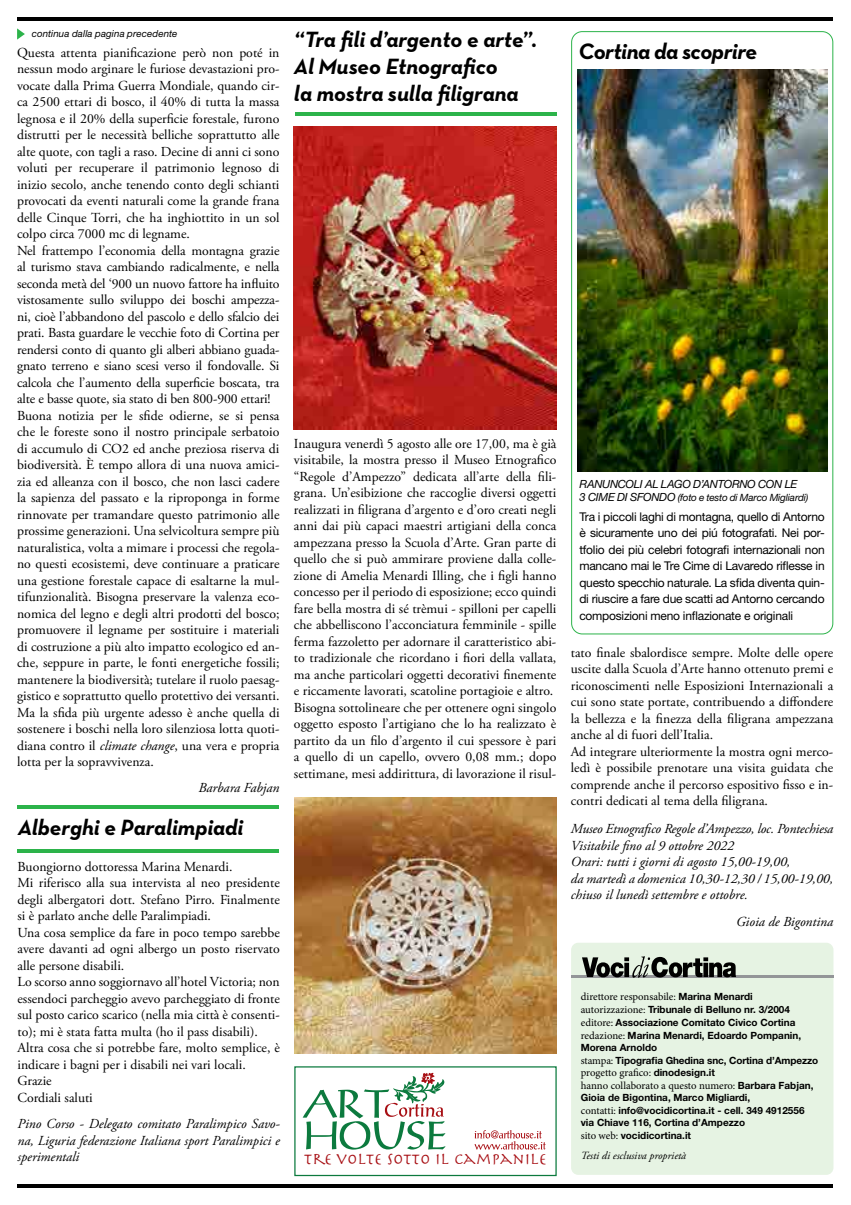
<style>
.page{position:relative;width:851px;height:1205px;background:#fff}
.page>*{position:absolute;margin:0;border:0;box-sizing:border-box;transform-origin:0 0}
.t1{font:italic 700 22.75px "Neutra Text";letter-spacing:-.02em;color:#000}
.t2{font:italic 700 22.5px/27px "Neutra Text";color:#000}
.t3{font:16.5px "Herculanum";color:#a70e13}
.t4{font:13.75px/16.5px "Adobe Garamond Pro";color:#000}
.t5{font:italic 13.75px/16.5px "Adobe Garamond Pro";color:#000;text-align:justify}
.t6{font:12px/16.5px "Helvetica Neue LT Std";letter-spacing:-.02em;color:#000;text-align:justify}
.t7{font:italic 11.25px "Helvetica Neue LT Std";letter-spacing:-.025em;color:#000}
.t8{font:italic 11px "Adobe Garamond Pro";color:#000}
.t9{font:10.75px/12.9px "Minion Pro";letter-spacing:-.005em;color:#000}
.t10{font:700 10px/12.6px "Helvetica Neue LT Std";color:#000}
.t11{font:italic 10px "Helvetica Neue LT Std";letter-spacing:-.02em;color:#000}
.t12{font:italic 9.75px "Helvetica Neue LT Std";letter-spacing:.01em;color:#000}
.s1{font-style:italic}
.s2{font-size:11.25px}
.s3{font-family:"Helvetica Neue LT Std";font-weight:700;font-size:10px}
.s4{font-family:"Minion Pro";font-weight:400;font-size:10.75px}
</style>
<div class="page">
<div style="left:571px;top:31px;width:262px;height:603px;border:1px solid #2cb34a;border-radius:11px"></div>
<hr style="left:18px;top:18px;width:815px;height:3px;background:#000">
<hr style="left:18px;top:1184px;width:815px;height:3px;background:#000">
<div style="left:294px;top:1066px;width:262px;height:110px;border:1px solid #0c7a3e"></div>
<svg style="left:474px;top:1130px;width:71px;height:19px"></svg>
<svg style="left:302px;top:1072px;width:143px;height:77px"></svg>
<hr style="left:17px;top:849px;width:261px;height:4px;background:#2cb34a">
<div style="left:571px;top:943px;width:262px;height:232px;background:#e6f3e3;border-radius:7px"></div>
<hr style="left:571px;top:975px;width:262px;height:3px;background:#939598">
<svg style="left:582px;top:956px;width:154px;height:21px"></svg>
<svg style="left:17px;top:28px;width:8px;height:12px"></svg>
<img style="left:577px;top:70px;width:250px;height:401px">
<hr style="left:17px;top:805px;width:261px;height:4px;background:#2cb34a">
<hr style="left:295px;top:112px;width:261px;height:4px;background:#2cb34a">
<img style="left:293px;top:127px;width:263px;height:302px">
<img style="left:294px;top:798px;width:262px;height:255px">
<p class="t12" style="left:32px;top:28px;width:147px">continua dalla pagina precedente</p>
<p class="t4" style="left:17px;top:45px;width:264px">Questa attenta pianificazione però non poté in nessun modo arginare le furiose devastazioni pro&shy;vocate dalla Prima Guerra Mondiale, quando cir&shy;ca 2500 ettari di bosco, il 40% di tutta la massa legnosa e il 20% della superficie forestale, furono distrutti per le necessità belliche soprattutto alle alte quote, con tagli a raso. Decine di anni ci sono voluti per recuperare il patrimonio legnoso di inizio secolo, anche tenendo conto degli schianti provocati da eventi naturali come la grande frana delle Cinque Torri, che ha inghiottito in un sol colpo circa 7000 mc di legname.<br>Nel frattempo l’economia della montagna grazie al turismo stava cambiando radicalmente, e nella seconda metà del ‘900 un nuovo fattore ha influito vistosamente sullo sviluppo dei boschi ampezza&shy;ni, cioè l’abbandono del pascolo e dello sfalcio dei prati. Basta guardare le vecchie foto di Cortina per rendersi conto di quanto gli alberi abbiano guada&shy;gnato terreno e siano scesi verso il fondovalle. Si calcola che l’aumento della superficie boscata, tra alte e basse quote, sia stato di ben 800-900 ettari!<br>Buona notizia per le sfide odierne, se si pensa che le foreste sono il nostro principale serbatoio di accumulo di CO2 ed anche preziosa riserva di biodiversità. È tempo allora di una nuova amici&shy;zia ed alleanza con il bosco, che non lasci cadere la sapienza del passato e la riproponga in forme rinnovate per tramandare questo patrimonio alle prossime generazioni. Una selvicoltura sempre più naturalistica, volta a mimare i processi che regola&shy;no questi ecosistemi, deve continuare a praticare una gestione forestale capace di esaltarne la mul&shy;tifunzionalità. Bisogna preservare la valenza eco&shy;nomica del legno e degli altri prodotti del bosco; promuovere il legname per sostituire i materiali di costruzione a più alto impatto ecologico ed an&shy;che, seppure in parte, le fonti energetiche fossili; mantenere la biodiversità; tutelare il ruolo paesag&shy;gistico e soprattutto quello protettivo dei versanti.<br>Ma la sfida più urgente adesso è anche quella di sostenere i boschi nella loro silenziosa lotta quoti&shy;diana contro il <span class="s1">climate change</span>, una vera e propria lotta per la sopravvivenza.</p>
<p class="t5" style="left:198px;top:779px;width:82px">Barbara Fabjan</p>
<h2 class="t2" style="left:18px;top:813px;width:227px">Alberghi e Paralimpiadi</h2>
<p class="t4" style="left:17px;top:858px;width:264px">Buongiorno dottoressa Marina Menardi.<br>Mi riferisco alla sua intervista al neo presidente degli albergatori dott. Stefano Pirro. Finalmente si è parlato anche delle Paralimpiadi.<br>Una cosa semplice da fare in poco tempo sarebbe avere davanti ad ogni albergo un posto riservato alle persone disabili.<br>Lo scorso anno soggiornavo all’hotel Victoria; non essendoci parcheggio avevo parcheggiato di fronte sul posto carico scarico (nella mia città è consenti&shy;to); mi è stata fatta multa (ho il pass disabili).<br>Altra cosa che si potrebbe fare, molto semplice, è indicare i bagni per i disabili nei vari locali.<br>Grazie<br>Cordiali saluti</p>
<p class="t5" style="left:17px;top:1116px;width:264px">Pino Corso - Delegato comitato Paralimpico Savo&shy;na, Liguria federazione Italiana sport Paralimpici e sperimentali</p>
<h2 class="t2" style="left:294px;top:25px;width:245px">“Tra fili d’argento e arte”.<br>Al Museo Etnografico<br>la mostra sulla filigrana</h2>
<p class="t4" style="left:294px;top:435px;width:264px">Inaugura venerdì 5 agosto alle ore 17,00, ma è già visitabile, la mostra presso il Museo Etnografico “Regole d’Ampezzo” dedicata all’arte della fili&shy;grana. Un’esibizione che raccoglie diversi oggetti realizzati in filigrana d’argento e d’oro creati negli anni dai più capaci maestri artigiani della conca ampezzana presso la Scuola d’Arte. Gran parte di quello che si può ammirare proviene dalla colle&shy;zione di Amelia Menardi Illing, che i figli hanno concesso per il periodo di esposizione; ecco quindi fare bella mostra di sé trèmui - spilloni per capelli che abbelliscono l’acconciatura femminile - spille ferma fazzoletto per adornare il caratteristico abi&shy;to tradizionale che ricordano i fiori della vallata, ma anche particolari oggetti decorativi finemente e riccamente lavorati, scatoline portagioie e altro.<br>Bisogna sottolineare che per ottenere ogni singolo oggetto esposto l’artigiano che lo ha realizzato è partito da un filo d’argento il cui spessore è pari a quello di un capello, ovvero 0,08 mm.; dopo settimane, mesi addirittura, di lavorazione il risul-</p>
<p class="t3" style="left:304px;top:1148px;width:244px">TRE VOLTE SOTTO IL CAMPANILE</p>
<h1 class="t1" style="left:578px;top:37px;width:180px">Cortina da scoprire</h1>
<p class="t7" style="left:579px;top:477px;width:219px">RANUNCOLI AL LAGO D’ANTORNO CON LE</p>
<p class="t11" style="left:579px;top:491px;width:230px"><span class="s2">3 CIME DI SFONDO</span> (foto e testo di Marco Migliardi)</p>
<p class="t6" style="left:579px;top:508px;width:247px">Tra i piccoli laghi di montagna, quello di Antorno è sicuramente uno dei piú fotografati. Nei por&shy;tfolio dei più celebri fotografi internazionali non mancano mai le Tre Cime di Lavaredo riflesse in questo specchio naturale. La sfida diventa quin&shy;di riuscire a fare due scatti ad Antorno cercando composizioni meno inflazionate e originali</p>
<p class="t4" style="left:570px;top:645px;width:264px">tato finale sbalordisce sempre. Molte delle opere uscite dalla Scuola d’Arte hanno ottenuto premi e riconoscimenti nelle Esposizioni Internazionali a cui sono state portate, contribuendo a diffondere la bellezza e la finezza della filigrana ampezzana anche al di fuori dell’Italia.<br>Ad integrare ulteriormente la mostra ogni merco&shy;ledì è possibile prenotare una visita guidata che comprende anche il percorso espositivo fisso e in&shy;contri dedicati al tema della filigrana.</p>
<p class="t5" style="left:570px;top:821px;width:264px;text-align:left">Museo Etnografico Regole d’Ampezzo, loc. Pontechiesa Visitabile fino al 9 ottobre 2022<br>Orari: tutti i giorni di agosto 15,00-19,00,<br>da martedì a domenica 10,30-12,30 / 15,00-19,00, chiuso il lunedì settembre e ottobre.</p>
<p class="t5" style="left:736px;top:913px;width:99px">Gioia de Bigontina</p>
<p class="t9" style="left:580px;top:990px;width:173px">direttore responsabile: <span class="s3">Marina Menardi</span></p>
<p class="t10" style="left:580px;top:1003px;width:239px"><span class="s4">autorizzazione:</span> Tribunale di Belluno nr. 3/2004 <span class="s4">editore:</span> Associazione Comitato Civico Cortina <span class="s4">redazione:</span> Marina Menardi, Edoardo Pompanin, Morena Arnoldo<br><span class="s4">stampa:</span> Tipografia Ghedina snc, Cortina d’Ampezzo</p>
<p class="t9" style="left:580px;top:1066px;width:234px">progetto grafico: <span class="s3">dinodesign.it<br></span>hanno collaborato a questo numero: <span class="s3">Barbara Fabjan,</span></p>
<p class="t10" style="left:580px;top:1091px;width:225px">Gioia de Bigontina, Marco Migliardi,<br><span class="s4">contatti:</span> info@vocidicortina.it - cell. 349 4912556 via Chiave 116, Cortina d’Ampezzo<br><span class="s4">sito web:</span> vocidicortina.it</p>
<p class="t8" style="left:580px;top:1149px;width:107px">Testi di esclusiva proprietà</p>
</div>
